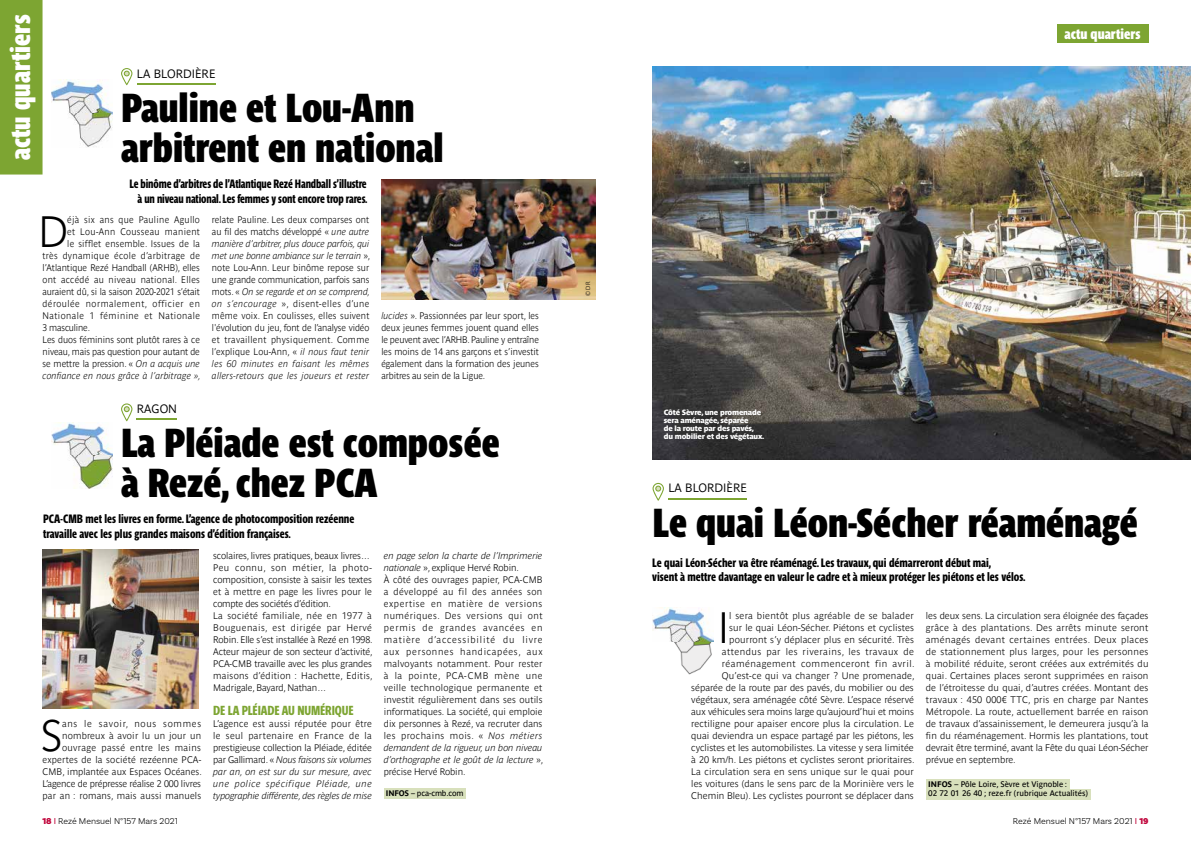
<style>
.page{position:relative;width:1191px;height:842px;background:#fff}
.page>*{position:absolute;margin:0;border:0;box-sizing:border-box;transform-origin:0 0}
.t1{font:700 43.5px "Parisine Std Clair";color:#000}
.t2{font:700 43.5px "Parisine Std Clair";color:#000;scale:.95 1}
.t3{font:40px/40px "Parisine Std Comp Sombre";color:#000}
.t4{font:27px "Parisine Std Comp Sombre";color:#fff}
.t5{font:14.1px "Parisine Std Comp Sombre";color:#fff}
.t6{font:700 13px "Parisine Std Comp";letter-spacing:-.01em;color:#7da532}
.t7{font:700 12px/14.4px "Parisine Std Comp";color:#000}
.t8{font:700 12px/14.4px "Parisine Std Comp";color:#000;text-align:right;scale:.96 1}
.t9{font:12px "Parisine Std Gris";color:#000}
.t10{font:700 9.5px/12px "Parisine Std Clair";letter-spacing:.01em;color:#000;text-align:right}
.t11{font:700 9.5px/12px "Parisine Std Clair";letter-spacing:.01em;color:#000;text-align:justify;scale:.95 1}
.t12{font:700 9.5px/12px "Parisine Std Clair";letter-spacing:.03em;color:#000}
.t13{font:700 9.5px/12px "Parisine Std Clair";letter-spacing:-.01em;color:#000}
.t14{font:italic 700 9.5px/12px "Parisine Std Clair";letter-spacing:.005em;color:#000;text-align:justify}
.t15{font:700 9.5px "Parisine Std Clair";letter-spacing:-.01em;color:#000;scale:.95 1}
.t16{font:700 9.5px "Parisine Std Clair";letter-spacing:.03em;color:#000;scale:.95 1}
.t17{font:700 9.5px "Parisine Std Clair";letter-spacing:.035em;color:#000;scale:.95 1}
.t18{font:italic 700 9.5px "Parisine Std Clair";letter-spacing:.005em;color:#000;scale:.95 1}
.t19{font:700 9.5px "Parisine Std Clair";letter-spacing:.055em;color:#000;scale:.95 1}
.t20{font:700 9.5px "Parisine Std Clair";letter-spacing:.05em;color:#000;scale:.95 1}
.t21{font:700 9.5px "Parisine Std Clair";letter-spacing:-.02em;color:#000;scale:.95 1}
.t22{font:300 9px "Basic Sans";color:#000}
.t23{font:8px/9.6px "Parisine Std";color:#000}
.t24{font:8px "Parisine Std";letter-spacing:-.02em;color:#000}
.t25{font:7.5px/8px "Parisine Std Sombre";letter-spacing:-.025em;color:#fff}
.t26{font:700 6px "Parisine Std Clair";color:#000}
.s1{font-style:italic}
.s2{font-style:normal}
.s3{font-weight:700}
.s4{font-weight:900;color:#bf0038}
.s5{font-weight:400;color:#bf0038}
</style>
<div class="page">
<div style="left:0;top:0;width:43px;height:175px;background:#7da532"></div>
<hr style="left:668px;top:498px;width:79px;height:1px;background:#7da532">
<svg style="left:652px;top:483px;width:12px;height:18px"></svg>
<img style="left:652px;top:67px;width:539px;height:392px">
<div style="left:1056px;top:24px;width:92px;height:19px;background:#7da532"></div>
<div style="left:926px;top:780px;width:143px;height:10px;background:#d8e0bc"></div>
<div style="left:926px;top:789px;width:164px;height:10px;background:#d8e0bc"></div>
<hr style="left:137px;top:83px;width:79px;height:1px;background:#7da532">
<svg style="left:121px;top:68px;width:11px;height:17px"></svg>
<img style="left:382px;top:179px;width:213px;height:120px">
<img style="left:51px;top:79px;width:61px;height:68px">
<img style="left:652px;top:608px;width:61px;height:67px">
<hr style="left:137px;top:419px;width:40px;height:1px;background:#7da532">
<svg style="left:121px;top:403px;width:11px;height:18px"></svg>
<div style="left:384px;top:789px;width:81px;height:10px;background:#d8e0bc"></div>
<img style="left:43px;top:550px;width:156px;height:159px">
<img style="left:51px;top:422px;width:61px;height:67px">
<h3 class="t4" style="left:4px;top:160px;width:147px;rotate:-90deg">actu quartiers</h3>
<p class="t9" style="left:137px;top:66px;width:80px">LA BLORDIÈRE</p>
<h2 class="t3" style="left:121px;top:87px;width:324px">Pauline et Lou-Ann arbitrent en national</h2>
<p class="t8" style="left:129px;top:177px;width:250px">Le binôme d’arbitres de l’Atlantique Rezé Handball s’illustre à un niveau national. Les femmes y sont encore trop rares.</p>
<h1 class="t2" style="left:39px;top:206px;width:33px">D</h1>
<p class="t16" style="left:67px;top:214px;width:141px">éjà six ans que Pauline Agullo</p>
<p class="t17" style="left:67px;top:226px;width:141px">et Lou-Ann Cousseau manient</p>
<p class="t11" style="left:67px;top:237px;width:141px">le sifflet ensemble. Issues de la</p>
<p class="t17" style="left:43px;top:250px;width:167px">très dynamique école d’arbitrage de</p>
<p class="t11" style="left:43px;top:261px;width:167px">l’Atlantique Rezé Handball (ARHB), elles</p>
<p class="t16" style="left:43px;top:274px;width:167px">ont accédé au niveau national. Elles</p>
<p class="t15" style="left:43px;top:286px;width:167px">auraient dû, si la saison 2020-2021 s’était</p>
<p class="t19" style="left:43px;top:298px;width:167px">déroulée normalement, officier en</p>
<p class="t20" style="left:43px;top:310px;width:167px">Nationale 1 féminine et Nationale</p>
<p class="t21" style="left:43px;top:322px;width:51px">3 masculine.</p>
<p class="t11" style="left:43px;top:333px;width:167px">Les duos féminins sont plutôt rares à ce</p>
<p class="t15" style="left:43px;top:346px;width:167px">niveau, mais pas question pour autant de</p>
<p class="t11" style="left:43px;top:357px;width:167px">se mettre la pression. « <span class="s1">On a acquis une</span></p>
<p class="t18" style="left:43px;top:370px;width:168px">confiance en nous grâce à l’arbitrage »,</p>
<p class="t11" style="left:212px;top:213px;width:168px">relate Pauline. Les deux comparses ont au fil des matchs développé « <span class="s1">une autre manière d’arbitrer, plus douce parfois, qui met une bonne ambiance sur le terrain</span> », note Lou-Ann. Leur binôme repose sur une grande communication, parfois sans mots. « <span class="s1">On se regarde et on se comprend, on s’encourage</span> », disent-elles d’une même voix. En coulisses, elles suivent l'évolution du jeu, font de l’analyse vidéo et travaillent physiquement. Comme l’explique Lou-Ann, « <span class="s1">il nous faut tenir les 60 minutes en faisant les mêmes allers-retours que les joueurs et rester</span></p>
<p class="t11" style="left:381px;top:309px;width:167px"><span class="s1">lucides</span> ». Passionnées par leur sport, les deux jeunes femmes jouent quand elles le peuvent avec l’ARHB. Pauline y entraîne les moins de 14 ans garçons et s’investit également dans la formation des jeunes arbitres au sein de la Ligue.</p>
<p class="t9" style="left:137px;top:402px;width:42px">RAGON</p>
<h2 class="t3" style="left:121px;top:423px;width:380px">La Pléiade est composée à Rezé, chez PCA</h2>
<p class="t7" style="left:43px;top:512px;width:313px">PCA-CMB met les livres en forme. L’agence de photocomposition rezéenne travaille avec les plus grandes maisons d’édition françaises.</p>
<h1 class="t1" style="left:41px;top:710px;width:23px">S</h1>
<p class="t10" style="left:43px;top:717px;width:161px">ans le savoir, nous sommes nombreux à avoir lu un jour un ouvrage passé entre les mains expertes de la société rezéenne PCA-CMB, implantée aux Espaces Océanes.<br>L’agence de prépresse réalise 2 000 livres par an : romans, mais aussi manuels</p>
<p class="t13" style="left:213px;top:549px;width:161px">scolaires, livres pratiques, beaux livres… Peu connu, son métier, la photo&shy;composition, consiste à saisir les textes et à mettre en page les livres pour le compte des sociétés d’édition.<br>La société familiale, née en 1977 à Bouguenais, est dirigée par Hervé Robin. Elle s’est installée à Rezé en 1998.<br>Acteur majeur de son secteur d’activité, PCA-CMB travaille avec les plus grandes maisons d’édition : Hachette, Editis, Madrigale, Bayard, Nathan…</p>
<h3 class="t6" style="left:213px;top:702px;width:142px">DE LA PLÉIADE AU NUMÉRIQUE</h3>
<p class="t14" style="left:213px;top:717px;width:160px"><span class="s2">L’agence est aussi réputée pour être le seul partenaire en France de la prestigieuse collection la Pléiade, éditée par Gallimard. «</span> Nous faisons six volumes par an, on est sur du sur mesure, avec une police spécifique Pléiade, une typographie différente, des règles de mise</p>
<p class="t12" style="left:384px;top:549px;width:161px"><span class="s1">en page selon la charte de l’Imprimerie nationale</span> », explique Hervé Robin.<br>À côté des ouvrages papier, PCA-CMB a développé au fil des années son expertise en matière de versions numériques. Des versions qui ont permis de grandes avancées en matière d’accessibilité du livre aux personnes handicapées, aux malvoyants notamment. Pour rester à la pointe, PCA-CMB mène une veille technologique permanente et investit régulièrement dans ses outils informatiques. La société, qui emploie dix personnes à Rezé, va recruter dans les prochains mois. « <span class="s1">Nos métiers demandent de la rigueur, un bon niveau d’orthographe et le goût de la lecture</span> », précise Hervé Robin.</p>
<p class="t24" style="left:386px;top:788px;width:79px"><span class="s3">INFOS</span> – pca-cmb.com</p>
<p class="t26" style="left:585px;top:296px;width:16px;rotate:-90deg">© DR</p>
<p class="t25" style="left:664px;top:408px;width:102px">Côté Sèvre, une promenade sera aménagée, séparée<br>de la route par des pavés, du mobilier et des végétaux.</p>
<h3 class="t5" style="left:1064px;top:25px;width:78px">actu quartiers</h3>
<p class="t9" style="left:668px;top:481px;width:80px">LA BLORDIÈRE</p>
<h2 class="t3" style="left:652px;top:502px;width:487px">Le quai Léon-Sécher réaménagé</h2>
<p class="t7" style="left:652px;top:555px;width:375px">Le quai Léon-Sécher va être réaménagé. Les travaux, qui démarreront début mai,<br>visent à mettre davantage en valeur le cadre et à mieux protéger les piétons et les vélos.</p>
<p class="t10" style="left:691px;top:609px;width:225px">l sera bientôt plus agréable de se balader<br>sur le quai Léon-Sécher. Piétons et cyclistes pourront s’y déplacer plus en sécurité. Très attendus par les riverains, les travaux de réaménagement commenceront fin avril.<br>Qu’est-ce qui va changer ? Une promenade, séparée de la route par des pavés, du mobilier ou des végétaux, sera aménagée côté Sèvre. L’espace réservé aux véhicules sera moins large qu’aujourd’hui et moins rectiligne pour apaiser encore plus la circulation. Le quai deviendra un espace partagé par les piétons, les cyclistes et les automobilistes. La vitesse y sera limitée à 20 km/h. Les piétons et cyclistes seront prioritaires.<br>La circulation sera en sens unique sur le quai pour les voitures (dans le sens parc de la Morinière vers le Chemin Bleu). Les cyclistes pourront se déplacer dans</p>
<p class="t10" style="left:926px;top:609px;width:224px;text-align:justify">les deux sens. La circulation sera éloignée des façades grâce à des plantations. Des arrêts minute seront aménagés devant certaines entrées. Deux places de stationnement plus larges, pour les personnes à mobilité réduite, seront créées aux extrémités du quai. Certaines places seront supprimées en raison de l’étroitesse du quai, d’autres créées. Montant des travaux : 450 000€ TTC, pris en charge par Nantes Métropole. La route, actuellement barrée en raison de travaux d’assainissement, le demeurera jusqu’à la fin du réaménagement. Hormis les plantations, tout devrait être terminé, avant la Fête du quai Léon-Sécher prévue en septembre.</p>
<h1 class="t1" style="left:717px;top:602px;width:13px">I</h1>
<p class="t23" style="left:928px;top:779px;width:161px"><span class="s3">INFOS</span> – Pôle Loire, Sèvre et Vignoble :<br>02 72 01 26 40 ; reze.fr (rubrique Actualités)</p>
<p class="t22" style="left:43px;top:816px;width:137px"><span class="s4">18</span> <span class="s5">I</span> Rezé Mensuel N°157 Mars 2021</p>
<p class="t22" style="left:1013px;top:816px;width:137px">Rezé Mensuel N°157 Mars 2021 <span class="s5">I</span> <span class="s4">19</span></p>
</div>
